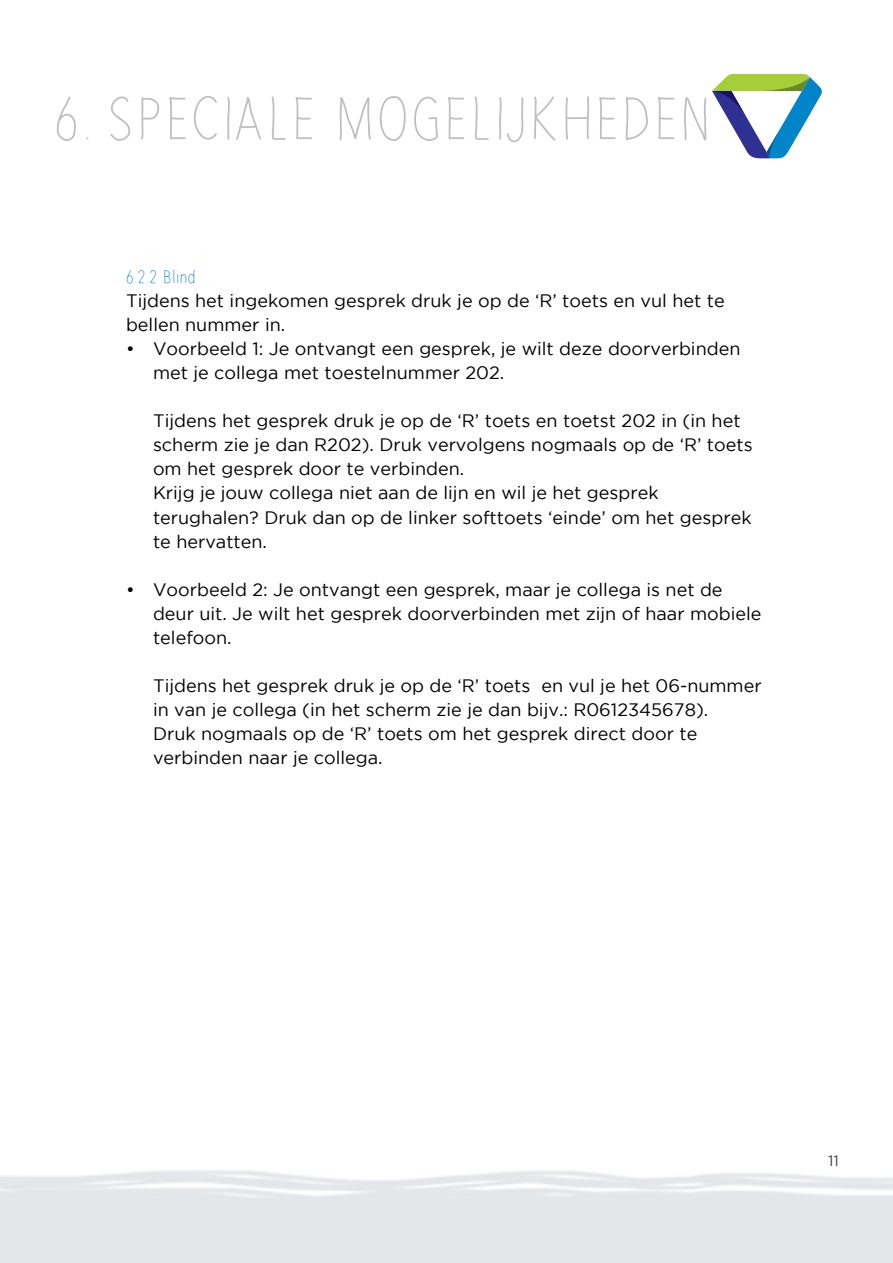
<style>
.page{position:relative;width:893px;height:1263px;background:#fff}
.page>*{position:absolute;margin:0;border:0;box-sizing:border-box;transform-origin:0 0}
.t1{font:60px "BD Rouen";color:#bfbfbf}
.t2{font:18px/24px "Gotham";color:#000}
.Subparagraaf{font:18px "BD Rouen";color:#007ec5}
.t3{font:15px "Gotham";color:#404040}
</style>
<div class="page">
<svg style="left:712px;top:74px;width:110px;height:84px"></svg>
<p class="t1" style="left:54px;top:92px;width:660px">6. SPECIALE MOGELIJKHEDEN</p>
<p class="Subparagraaf" style="left:126px;top:269px;width:72px">6.2.2 Blind</p>
<p class="t2" style="left:126px;top:289px;width:600px">Tijdens het ingekomen gesprek druk je op de ‘R’ toets en vul het te</p>
<p class="t2" style="left:126px;top:313px;width:161px">bellen nummer in.</p>
<p class="t2" style="left:153px;top:337px;width:589px;text-indent:-27px">• Voorbeeld 1: Je ontvangt een gesprek, je wilt deze doorverbinden met je collega met toestelnummer 202.</p>
<p class="t2" style="left:153px;top:409px;width:601px">Tijdens het gesprek druk je op de ‘R’ toets en toetst 202 in (in het scherm zie je dan R202). Druk vervolgens nogmaals op de ‘R’ toets om het gesprek door te verbinden.<br>Krijg je jouw collega niet aan de lijn en wil je het gesprek terughalen? Druk dan op de linker softtoets ‘einde’ om het gesprek te hervatten.</p>
<p class="t2" style="left:153px;top:577px;width:610px;text-indent:-27px">• Voorbeeld 2: Je ontvangt een gesprek, maar je collega is net de deur uit. Je wilt het gesprek doorverbinden met zijn of haar mobiele telefoon.</p>
<p class="t2" style="left:153px;top:673px;width:610px">Tijdens het gesprek druk je op de ‘R’ toets en vul je het 06-nummer in van je collega (in het scherm zie je dan bijv.: R0612345678).<br>Druk nogmaals op de ‘R’ toets om het gesprek direct door te verbinden naar je collega.</p>
<p class="t3" style="left:828px;top:1152px;width:12px">11</p>
</div>
